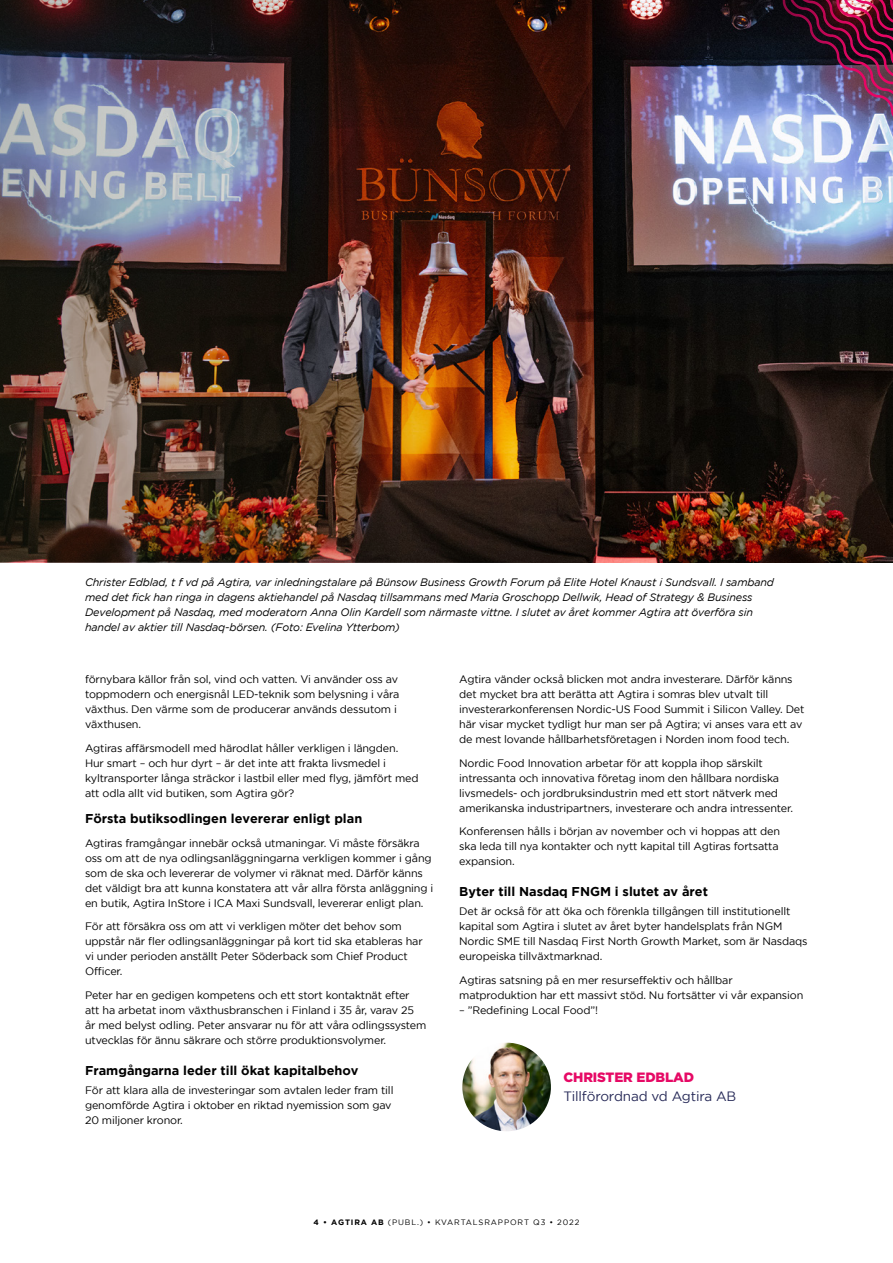
<style>
.page{position:relative;width:893px;height:1263px;background:#fff}
.page>*{position:absolute;margin:0;border:0;box-sizing:border-box;transform-origin:0 0}
.t1{font:13.5px "Gotham";letter-spacing:-.01em;color:#262957}
.t2{font:900 13.5px "Gotham";letter-spacing:-.01em;color:#e60965}
.t3{font:700 12.75px "Gotham";color:#000}
.t4{font:10.8px/15px "Gotham";letter-spacing:-.015em;color:#000}
.t5{font:italic 10.8px/15px "Gotham";letter-spacing:-.015em;color:#000}
.t6{font:7.8px "Gotham";letter-spacing:.11em;color:#000}
.s1{font-weight:700}
</style>
<div class="page">
<img style="left:462px;top:1043px;width:89px;height:88px;border-radius:44px">
<img style="left:0;top:0;width:893px;height:562px">
<img style="left:761px;top:0;width:132px;height:128px">
<p class="t5" style="left:85px;top:575px;width:690px">Christer Edblad, t f vd på Agtira, var inledningstalare på Bünsow Business Growth Forum på Elite Hotel Knaust i Sundsvall. I samband med det fick han ringa in dagens aktiehandel på Nasdaq tillsammans med Maria Groschopp Dellwik, Head of Strategy &amp; Business Development på Nasdaq, med moderatorn Anna Olin Kardell som närmaste vittne. I slutet av året kommer Agtira att överföra sin handel av aktier till Nasdaq-börsen. (Foto: Evelina Ytterbom)</p>
<p class="t4" style="left:85px;top:672px;width:316px">förnybara källor från sol, vind och vatten. Vi använder oss av toppmodern och energisnål LED-teknik som belysning i våra växthus. Den värme som de producerar används dessutom i växthusen.</p>
<p class="t4" style="left:85px;top:740px;width:335px">Agtiras affärsmodell med härodlat håller verkligen i längden.<br>Hur smart – och hur dyrt – är det inte att frakta livsmedel i kyltransporter långa sträckor i lastbil eller med flyg, jämfört med att odla allt vid butiken, som Agtira gör?</p>
<p class="t3" style="left:85px;top:811px;width:279px">Första butiksodlingen levererar enligt plan</p>
<p class="t4" style="left:85px;top:835px;width:350px">Agtiras framgångar innebär också utmaningar. Vi måste försäkra oss om att de nya odlingsanläggningarna verkligen kommer i gång som de ska och levererar de volymer vi räknat med. Därför känns det väldigt bra att kunna konstatera att vår allra första anläggning i en butik, Agtira InStore i ICA Maxi Sundsvall, levererar enligt plan.</p>
<p class="t4" style="left:85px;top:919px;width:339px">För att försäkra oss om att vi verkligen möter det behov som uppstår när fler odlingsanläggningar på kort tid ska etableras har vi under perioden anställt Peter Söderback som Chief Product Officer.</p>
<p class="t4" style="left:85px;top:987px;width:343px">Peter har en gedigen kompetens och ett stort kontaktnät efter att ha arbetat inom växthusbranschen i Finland i 35 år, varav 25 år med belyst odling. Peter ansvarar nu för att våra odlingssystem utvecklas för ännu säkrare och större produktionsvolymer.</p>
<p class="t3" style="left:85px;top:1062px;width:275px">Framgångarna leder till ökat kapitalbehov</p>
<p class="t4" style="left:85px;top:1082px;width:310px">För att klara alla de investeringar som avtalen leder fram till genomförde Agtira i oktober en riktad nyemission som gav<br>20 miljoner kronor.</p>
<p class="t4" style="left:459px;top:672px;width:347px">Agtira vänder också blicken mot andra investerare. Därför känns det mycket bra att berätta att Agtira i somras blev utvalt till investerarkonferensen Nordic-US Food Summit i Silicon Valley. Det här visar mycket tydligt hur man ser på Agtira; vi anses vara ett av de mest lovande hållbarhetsföretagen i Norden inom food tech.</p>
<p class="t4" style="left:459px;top:755px;width:335px">Nordic Food Innovation arbetar för att koppla ihop särskilt intressanta och innovativa företag inom den hållbara nordiska livsmedels- och jordbruksindustrin med ett stort nätverk med amerikanska industripartners, investerare och andra intressenter.</p>
<p class="t4" style="left:459px;top:824px;width:322px">Konferensen hålls i början av november och vi hoppas att den ska leda till nya kontakter och nytt kapital till Agtiras fortsatta expansion.</p>
<p class="t3" style="left:459px;top:884px;width:250px">Byter till Nasdaq FNGM i slutet av året</p>
<p class="t4" style="left:459px;top:904px;width:350px">Det är också för att öka och förenkla tillgången till institutionellt kapital som Agtira i slutet av året byter handelsplats från NGM Nordic SME till Nasdaq First North Growth Market, som är Nasdaqs europeiska tillväxtmarknad.</p>
<p class="t4" style="left:459px;top:972px;width:346px">Agtiras satsning på en mer resurseffektiv och hållbar matproduktion har ett massivt stöd. Nu fortsätter vi vår expansion</p>
<p class="t4" style="left:459px;top:1002px;width:140px">– ”Redefining Local Food”!</p>
<p class="t2" style="left:563px;top:1069px;width:132px">CHRISTER EDBLAD</p>
<p class="t1" style="left:563px;top:1089px;width:174px">Tillförordnad vd Agtira AB</p>
<p class="t6" style="left:314px;top:1218px;width:267px"><span class="s1">4 • AGTIRA AB</span> (PUBL.) • KVARTALSRAPPORT Q3 • 2022</p>
</div>
